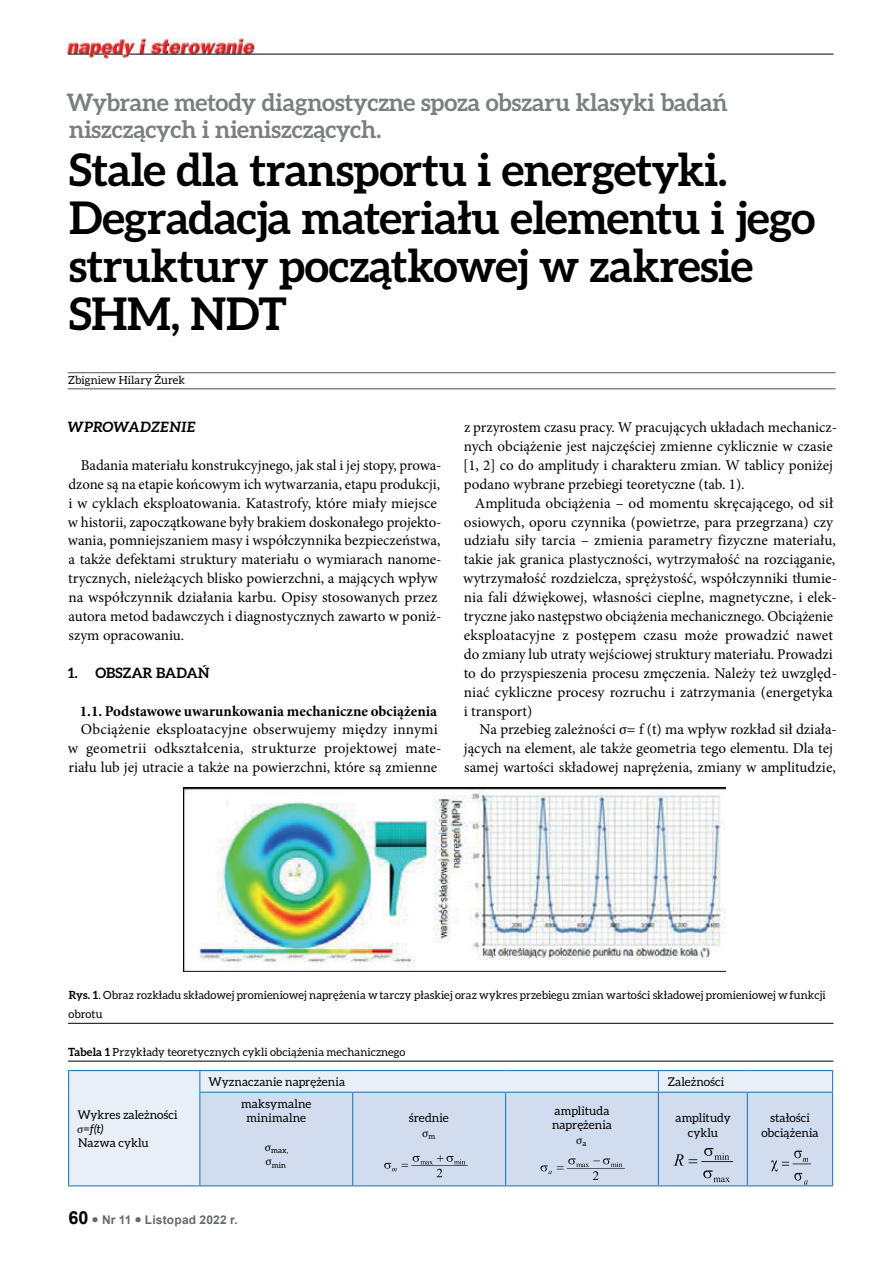
<style>
.page{position:relative;width:893px;height:1263px;background:#fff}
.page>*{position:absolute;margin:0;border:0;box-sizing:border-box;transform-origin:0 0}
.t1{font:700 45px/48px "Aleo";letter-spacing:-.01em;color:#000001}
.t2{font:700 24px/27px "Aleo";letter-spacing:-.005em;color:#7c7f80}
.t3{font:15px/18.9px "Minion Pro";color:#000001}
.t4{font:700 15px "Minion Pro";color:#000001}
.t5{font:700 14.25px "Aleo";color:#000001}
.t6{font:italic 700 14.25px "Aleo";letter-spacing:-.035em;color:#000001}
.t7{font:12px/14.4px "Aleo";letter-spacing:.005em;color:#000001;text-align:center}
.t8{font:700 12px "Arial";letter-spacing:.015em;color:#656a6a}
.t9{font:12px "Minion Pro";color:#000001}
.t10{font:11.25px/18.9px "Aleo";letter-spacing:.005em;color:#000001}
.t11{font:7.8px/14.4px "Aleo";letter-spacing:.015em;color:#000001}
.s1{font-weight:700}
.s2{font-family:"Minion Pro"}
.s3{font-style:italic}
.s4{font-size:18px;color:#000001}
</style>
<div class="page">
<img style="left:66px;top:38px;width:191px;height:21px">
<hr style="left:129px;top:54px;width:704px;height:1px;background:#000001">
<svg style="left:68px;top:54px;width:55px;height:1px"></svg>
<hr style="left:68px;top:372px;width:768px;height:1px;background:#4f5253">
<hr style="left:68px;top:389px;width:768px;height:1px;background:#4f5253">
<div style="left:69px;top:1071px;width:763px;height:114px;background:#e9eff7"></div>
<div style="left:200px;top:1093px;width:632px;height:92px;background:#d1ddef"></div>
<hr style="left:68px;top:1070px;width:132px;height:1px;background:#287dbb">
<svg style="left:68px;top:1071px;width:1px;height:21px"></svg>
<hr style="left:200px;top:1070px;width:153px;height:1px;background:#287dbb">
<svg style="left:199px;top:1071px;width:1px;height:21px"></svg>
<hr style="left:353px;top:1070px;width:153px;height:1px;background:#287dbb">
<hr style="left:506px;top:1070px;width:152px;height:1px;background:#287dbb">
<hr style="left:658px;top:1070px;width:89px;height:1px;background:#287dbb">
<svg style="left:658px;top:1071px;width:1px;height:21px"></svg>
<hr style="left:747px;top:1070px;width:86px;height:1px;background:#287dbb">
<svg style="left:832px;top:1071px;width:1px;height:21px"></svg>
<hr style="left:68px;top:1092px;width:1px;height:93px;background:#287dbb">
<hr style="left:199px;top:1092px;width:154px;height:1px;background:#287dbb">
<hr style="left:199px;top:1093px;width:1px;height:92px;background:#287dbb">
<hr style="left:353px;top:1092px;width:153px;height:1px;background:#287dbb">
<hr style="left:352px;top:1093px;width:1px;height:92px;background:#287dbb">
<hr style="left:506px;top:1092px;width:152px;height:1px;background:#287dbb">
<hr style="left:505px;top:1093px;width:1px;height:92px;background:#287dbb">
<hr style="left:658px;top:1092px;width:89px;height:1px;background:#287dbb">
<hr style="left:658px;top:1093px;width:1px;height:92px;background:#287dbb">
<hr style="left:747px;top:1092px;width:86px;height:1px;background:#287dbb">
<hr style="left:747px;top:1093px;width:1px;height:92px;background:#287dbb">
<hr style="left:832px;top:1093px;width:1px;height:92px;background:#287dbb">
<hr style="left:68px;top:1185px;width:132px;height:1px;background:#287dbb">
<hr style="left:200px;top:1185px;width:153px;height:1px;background:#287dbb">
<hr style="left:353px;top:1185px;width:153px;height:1px;background:#287dbb">
<hr style="left:506px;top:1185px;width:152px;height:1px;background:#287dbb">
<hr style="left:658px;top:1185px;width:89px;height:1px;background:#287dbb">
<hr style="left:747px;top:1185px;width:86px;height:1px;background:#287dbb">
<hr style="left:68px;top:1061px;width:765px;height:1px;background:#000001">
<hr style="left:68px;top:1023px;width:765px;height:1px;background:#000001">
<img style="left:184px;top:787px;width:542px;height:184px">
<svg style="left:384px;top:1155px;width:84px;height:22px;background:#c0cbdb"></svg>
<svg style="left:540px;top:1158px;width:85px;height:22px;background:#c0cbdc"></svg>
<svg style="left:673px;top:1154px;width:10px;height:11px"></svg>
<svg style="left:689px;top:1148px;width:44px;height:15px"></svg>
<svg style="left:703px;top:1170px;width:27px;height:12px"></svg>
<svg style="left:771px;top:1150px;width:40px;height:34px"></svg>
<h2 class="t2" style="left:66px;top:89px;width:663px">Wybrane metody diagnostyczne spoza obszaru klasyki badań niszczących i nieniszczących.</h2>
<h1 class="t1" style="left:69px;top:145px;width:748px">Stale dla transportu i energetyki.<br>Degradacja materiału elementu i jego struktury początkowej w zakresie<br>SHM, NDT</h1>
<p class="t10" style="left:68px;top:371px;width:119px">Zbigniew Hilary Żurek</p>
<p class="t6" style="left:68px;top:419px;width:130px">WPROWADZENIE</p>
<p class="t3" style="left:68px;top:456px;width:375px;text-indent:13px">Badania materiału konstrukcyjnego, jak stal i jej stopy, prowa&shy;dzone są na etapie końcowym ich wytwarzania, etapu produkcji, i w cyklach eksploatowania. Katastrofy, które miały miejsce w historii, zapoczątkowane były brakiem doskonałego projekto&shy;wania, pomniejszaniem masy i współczynnika bezpieczeństwa, a także defektami struktury materiału o wymiarach nanome&shy;trycznych, nieleżących blisko powierzchni, a mających wpływ na współczynnik działania karbu. Opisy stosowanych przez autora metod badawczych i diagnostycznych zawarto w poniż&shy;szym opracowaniu.</p>
<p class="t5" style="left:68px;top:664px;width:143px">1. OBSZAR BADAŃ</p>
<p class="t4" style="left:80px;top:700px;width:359px">1.1. Podstawowe uwarunkowania mechaniczne obciążenia</p>
<p class="t3" style="left:68px;top:720px;width:375px;text-indent:13px">Obciążenie eksploatacyjne obserwujemy między innymi w geometrii odkształcenia, strukturze projektowej mate&shy;riału lub jej utracie a także na powierzchni, które są zmienne</p>
<p class="t3" style="left:463px;top:418px;width:375px">z przyrostem czasu pracy. W pracujących układach mechanicz&shy;nych obciążenie jest najczęściej zmienne cyklicznie w czasie [1, 2] co do amplitudy i charakteru zmian. W tablicy poniżej podano wybrane przebiegi teoretyczne (tab. 1).</p>
<p class="t3" style="left:463px;top:493px;width:375px;text-indent:12px">Amplituda obciążenia – od momentu skręcającego, od sił osiowych, oporu czynnika (powietrze, para przegrzana) czy udziału siły tarcia – zmienia parametry fizyczne materiału, takie jak granica plastyczności, wytrzymałość na rozciąganie, wytrzymałość rozdzielcza, sprężystość, współczynniki tłumie&shy;nia fali dźwiękowej, własności cieplne, magnetyczne, i elek&shy;tryczne jako następstwo obciążenia mechanicznego. Obciążenie eksploatacyjne z postępem czasu może prowadzić nawet do zmiany lub utraty wejściowej struktury materiału. Prowadzi to do przyspieszenia procesu zmęczenia. Należy też uwzględ&shy;niać cykliczne procesy rozruchu i zatrzymania (energetyka i transport)</p>
<p class="t3" style="left:464px;top:720px;width:375px;text-indent:16px">Na przebieg zależności σ= f (t) ma wpływ rozkład sił działa&shy;jących na element, ale także geometria tego elementu. Dla tej samej wartości składowej naprężenia, zmiany w amplitudzie,</p>
<p class="t10" style="left:69px;top:985px;width:758px"><span class="s1">Rys. 1</span>. Obraz rozkładu składowej promieniowej naprężenia w tarczy płaskiej oraz wykres przebiegu zmian wartości składowej promieniowej w funkcji obrotu</p>
<p class="t10" style="left:68px;top:1042px;width:339px"><span class="s1">Tabela 1</span> Przykłady teoretycznych cykli obciążenia mechanicznego</p>
<p class="t7" style="left:77px;top:1107px;width:102px;text-align:left">Wykres zależności <span class="s2">σ</span>=<span class="s3">f(t)<br></span>Nazwa cyklu</p>
<p class="t7" style="left:209px;top:1074px;width:138px">Wyznaczanie naprężenia</p>
<p class="t7" style="left:668px;top:1074px;width:58px">Zależności</p>
<p class="t7" style="left:241px;top:1096px;width:72px">maksymalne minimalne</p>
<p class="t11" style="left:265px;top:1143px;width:25px"><sup>σ</sup>max, <sup>σ</sup>min</p>
<p class="t7" style="left:552px;top:1103px;width:62px;text-align:left">amplituda naprężenia</p>
<p class="t9" style="left:576px;top:1132px;width:12px">σ<sub>a</sub></p>
<p class="t7" style="left:409px;top:1111px;width:41px">średnie</p>
<p class="t9" style="left:422px;top:1125px;width:15px">σ<sub>m</sub></p>
<p class="t7" style="left:675px;top:1111px;width:57px">amplitudy cyklu</p>
<p class="t7" style="left:761px;top:1111px;width:59px">stałości obciążenia</p>
<p class="t8" style="left:68px;top:1212px;width:171px"><span class="s4">60</span> ● Nr 11 ● Listopad 2022 r.</p>
</div>
